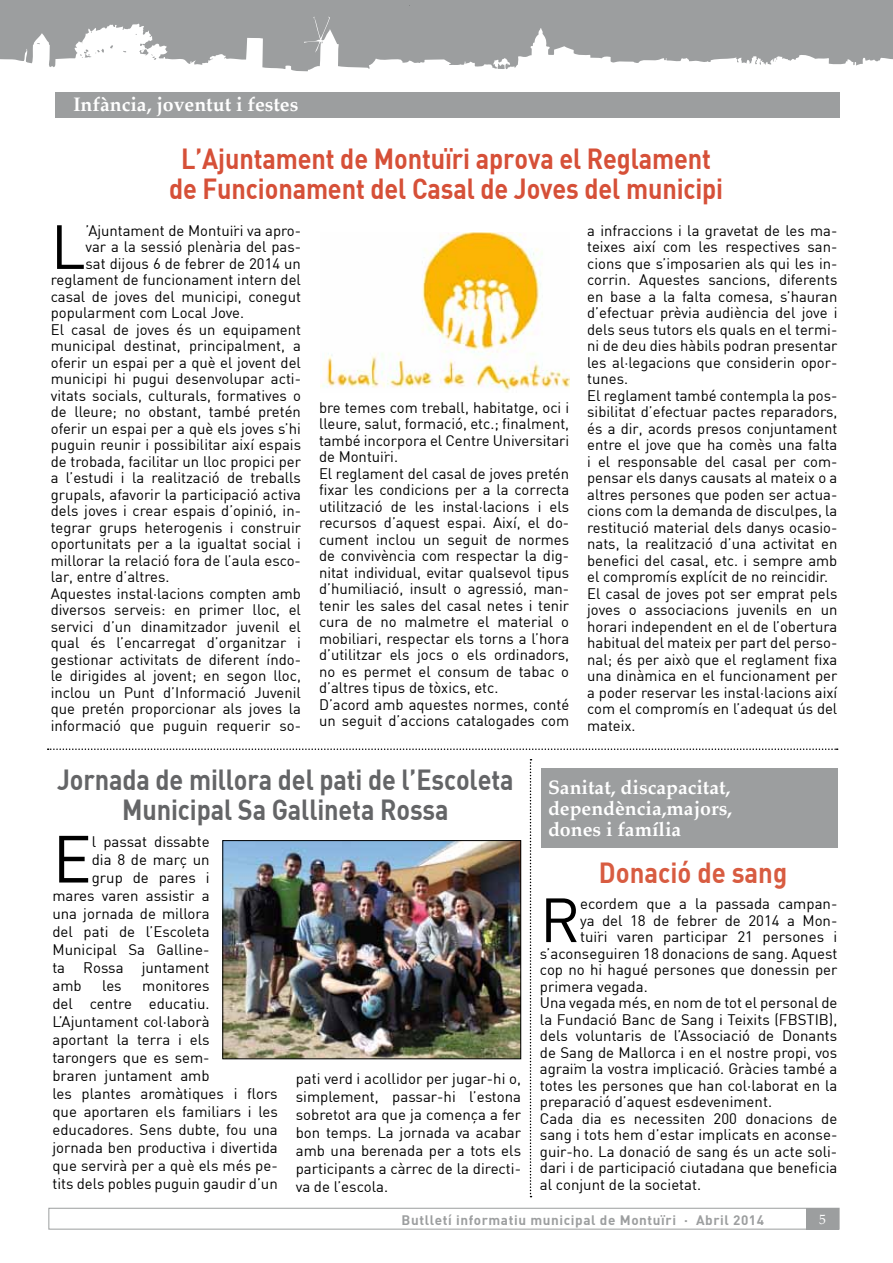
<style>
.page{position:relative;width:893px;height:1263px;background:#fff}
.page>*{position:absolute;margin:0;border:0;box-sizing:border-box;transform-origin:0 0}
.t1{font:65.55px "DIN";color:#000}
.t2{font:61.35px "DIN";color:#000}
.t3{font:28.5px/30px "DIN Bold";letter-spacing:-.005em;color:#d65038;text-align:center;scale:.89 1}
.t4{font:28.5px/30px "DIN Bold";letter-spacing:-.005em;color:#646567;text-align:center;scale:.89 1}
.t5{font:28.5px "DIN Bold";color:#d85c41;scale:.9 1}
.t6{font:700 19.5px/21px "Palatino";color:#fff;text-align:justify}
.t7{font:15px/16.5px "DIN";color:#000}
.t8{font:13.5px "DIN Bold";letter-spacing:.045em;color:#9c9e9f}
.t9{font:13.5px "Palatino";color:#fff}
</style>
<div class="page">
<div style="left:806px;top:1208px;width:33px;height:21px;background:#9c9e9f"></div>
<div style="left:48px;top:1208px;width:791px;height:21px;border:1px solid #9c9e9f"></div>
<div style="left:0;top:0;width:893px;height:86px;background:#9c9e9f"></div>
<svg style="left:0;top:16px;width:893px;height:70px"></svg>
<div style="left:55px;top:92px;width:785px;height:26px;background:#9c9e9f"></div>
<img style="left:320px;top:233px;width:249px;height:159px">
<img style="left:224px;top:842px;width:295px;height:215px">
<div style="left:222px;top:840px;width:299px;height:219px;border:1px solid #000"></div>
<svg style="left:48px;top:748px;width:790px;height:2px"></svg>
<div style="left:541px;top:768px;width:296px;height:79px;background:#9c9e9f"></div>
<svg style="left:530px;top:759px;width:1px;height:438px"></svg>
<h3 class="t6" style="left:73px;top:94px;width:227px">Infància, joventut i festes</h3>
<h3 class="t3" style="left:169px;top:142px;width:624px">L’Ajuntament de M ontuïri aprova el Reglament de Funcionament del Casal de Joves del municipi</h3>
<h2 class="t2" style="left:51px;top:208px;width:36px">L</h2>
<p class="t7" style="left:86px;top:222px;width:217px">’Ajuntament de Montuïri va apro-</p>
<p class="t7" style="left:86px;top:238px;width:217px">var a la sessió plenària del pas-</p>
<p class="t7" style="left:86px;top:255px;width:217px">sat dijous 6 de febrer de 2014 un</p>
<p class="t7" style="left:51px;top:271px;width:252px">reglament de funcionament intern del</p>
<p class="t7" style="left:51px;top:288px;width:252px">casal de joves del municipi, conegut</p>
<p class="t7" style="left:51px;top:304px;width:195px">popularment com Local Jove.</p>
<p class="t7" style="left:51px;top:321px;width:252px">El casal de joves és un equipament</p>
<p class="t7" style="left:51px;top:337px;width:252px">municipal destinat, principalment, a</p>
<p class="t7" style="left:51px;top:354px;width:252px">oferir un espai per a què el jovent del</p>
<p class="t7" style="left:51px;top:370px;width:252px">municipi hi pugui desenvolupar acti-</p>
<p class="t7" style="left:51px;top:387px;width:252px">vitats socials, culturals, formatives o</p>
<p class="t7" style="left:51px;top:403px;width:252px">de lleure; no obstant, també pretén</p>
<p class="t7" style="left:51px;top:420px;width:252px">oferir un espai per a què els joves s’hi</p>
<p class="t7" style="left:51px;top:436px;width:252px">puguin reunir i possibilitar així espais</p>
<p class="t7" style="left:51px;top:453px;width:252px">de trobada, facilitar un lloc propici per</p>
<p class="t7" style="left:51px;top:469px;width:252px">a l’estudi i la realització de treballs</p>
<p class="t7" style="left:51px;top:486px;width:252px">grupals, afavorir la participació activa</p>
<p class="t7" style="left:51px;top:502px;width:252px">dels joves i crear espais d’opinió, in-</p>
<p class="t7" style="left:51px;top:519px;width:252px">tegrar grups heterogenis i construir</p>
<p class="t7" style="left:51px;top:535px;width:252px">oportunitats per a la igualtat social i</p>
<p class="t7" style="left:51px;top:552px;width:252px">millorar la relació fora de l’aula esco-</p>
<p class="t7" style="left:51px;top:568px;width:120px">lar, entre d’altres.</p>
<p class="t7" style="left:51px;top:585px;width:252px">Aquestes instal·lacions compten amb</p>
<p class="t7" style="left:51px;top:601px;width:252px">diversos serveis: en primer lloc, el</p>
<p class="t7" style="left:51px;top:618px;width:252px">servici d’un dinamitzador juvenil el</p>
<p class="t7" style="left:51px;top:634px;width:252px">qual és l’encarregat d’organitzar i</p>
<p class="t7" style="left:51px;top:651px;width:252px">gestionar activitats de diferent índo-</p>
<p class="t7" style="left:51px;top:667px;width:252px">le dirigides al jovent; en segon lloc,</p>
<p class="t7" style="left:51px;top:684px;width:252px">inclou un Punt d’Informació Juvenil</p>
<p class="t7" style="left:51px;top:700px;width:252px">que pretén proporcionar als joves la</p>
<p class="t7" style="left:51px;top:717px;width:252px">informació que puguin requerir so-</p>
<p class="t7" style="left:319px;top:399px;width:252px">bre temes com treball, habitatge, oci i lleure, salut, formació, etc.; finalment, també incorpora el Centre Universitari de Montuïri.<br>El reglament del casal de joves pretén fixar les condicions per a la correcta utilització de les instal·lacions i els recursos d’aquest espai. Així, el do&shy;cument inclou un seguit de normes de convivència com respectar la dig&shy;nitat individual, evitar qualsevol tipus d’humiliació, insult o agressió, man&shy;tenir les sales del casal netes i tenir cura de no malmetre el material o mobiliari, respectar els torns a l’hora d’utilitzar els jocs o els ordinadors, no es permet el consum de tabac o d’altres tipus de tòxics, etc.<br>D’acord amb aquestes normes, conté un seguit d’accions catalogades com</p>
<p class="t7" style="left:587px;top:222px;width:252px">a infraccions i la gravetat de les ma&shy;teixes així com les respectives san&shy;cions que s’imposarien als qui les in&shy;corrin. Aquestes sancions, diferents en base a la falta comesa, s’hauran d’efectuar prèvia audiència del jove i dels seus tutors els quals en el termi&shy;ni de deu dies hàbils podran presentar les al·legacions que considerin opor&shy;tunes.<br>El reglament també contempla la pos&shy;sibilitat d’efectuar pactes reparadors, és a dir, acords presos conjuntament entre el jove que ha comès una falta i el responsable del casal per com&shy;pensar els danys causats al mateix o a altres persones que poden ser actua&shy;cions com la demanda de disculpes, la restitució material dels danys ocasio&shy;nats, la realització d’una activitat en benefici del casal, etc. i sempre amb el compromís explícit de no reincidir.<br>El casal de joves pot ser emprat pels joves o associacions juvenils en un horari independent en el de l’obertura habitual del mateix per part del perso&shy;nal; és per això que el reglament fixa una dinàmica en el funcionament per a poder reservar les instal·lacions així com el compromís en l’adequat ús del mateix.</p>
<h3 class="t4" style="left:57px;top:763px;width:514px">Jornada de millora del pati de l’Escoleta<br>M unicipal Sa Gallineta Rossa</h3>
<h1 class="t1" style="left:52px;top:818px;width:41px">E</h1>
<p class="t7" style="left:92px;top:832px;width:119px">l passat dissabte</p>
<p class="t7" style="left:92px;top:850px;width:119px">dia 8 de març un</p>
<p class="t7" style="left:92px;top:868px;width:119px">grup de pares i</p>
<p class="t7" style="left:52px;top:886px;width:159px">mares varen assistir a</p>
<p class="t7" style="left:52px;top:904px;width:159px">una jornada de millora</p>
<p class="t7" style="left:52px;top:922px;width:159px">del pati de l’Escoleta</p>
<p class="t7" style="left:52px;top:940px;width:159px">Municipal Sa Galline-</p>
<p class="t7" style="left:52px;top:958px;width:159px">ta Rossa juntament</p>
<p class="t7" style="left:52px;top:976px;width:31px">amb</p>
<p class="t7" style="left:102px;top:976px;width:21px">les</p>
<p class="t7" style="left:52px;top:976px;width:227px;line-height:18px;text-indent:90px">monitores<br>del centre educatiu.<br>L’Ajuntament col·laborà<br>aportant la terra i els tarongers que es sem-<br>braren juntament amb<br>les plantes aromàtiques i flors que aportaren els familiars i les educadores. Sens dubte, fou una jornada ben productiva i divertida que servirà per a què els més pe&shy;tits dels pobles puguin gaudir d’un</p>
<p class="t7" style="left:296px;top:1069px;width:227px;line-height:18px;text-align:justify">pati verd i acollidor per jugar-hi o, simplement, passar-hi l’estona sobretot ara que ja comença a fer bon temps. La jornada va acabar amb una berenada per a tots els participants a càrrec de la directi&shy;va de l’escola.</p>
<h3 class="t6" style="left:548px;top:776px;width:186px">Sanitat, discapacitat, dependència,majors, dones i família</h3>
<h3 class="t5" style="left:599px;top:854px;width:211px">Donació de sang</h3>
<h2 class="t2" style="left:540px;top:882px;width:42px">R</h2>
<p class="t7" style="left:580px;top:895px;width:259px">ecordem que a la passada campan-</p>
<p class="t7" style="left:580px;top:912px;width:259px">ya del 18 de febrer de 2014 a Mon-</p>
<p class="t7" style="left:580px;top:928px;width:259px">tuïri varen participar 21 persones i</p>
<p class="t7" style="left:540px;top:945px;width:299px">s’aconseguiren 18 donacions de sang. Aquest</p>
<p class="t7" style="left:540px;top:961px;width:299px">cop no hi hagué persones que donessin per</p>
<p class="t7" style="left:540px;top:978px;width:109px">primera vegada.</p>
<p class="t7" style="left:540px;top:994px;width:299px">Una vegada més, en nom de tot el personal de</p>
<p class="t7" style="left:540px;top:1011px;width:299px">la Fundació Banc de Sang i Teixits (FBSTIB),</p>
<p class="t7" style="left:540px;top:1027px;width:299px">dels voluntaris de l’Associació de Donants</p>
<p class="t7" style="left:540px;top:1044px;width:299px">de Sang de Mallorca i en el nostre propi, vos</p>
<p class="t7" style="left:540px;top:1060px;width:299px">agraïm la vostra implicació. Gràcies també a</p>
<p class="t7" style="left:540px;top:1077px;width:299px">totes les persones que han col·laborat en la</p>
<p class="t7" style="left:540px;top:1093px;width:234px">preparació d’aquest esdeveniment.</p>
<p class="t7" style="left:540px;top:1110px;width:299px">Cada dia es necessiten 200 donacions de</p>
<p class="t7" style="left:540px;top:1126px;width:299px">sang i tots hem d’estar implicats en aconse-</p>
<p class="t7" style="left:540px;top:1143px;width:299px">guir-ho. La donació de sang és un acte soli-</p>
<p class="t7" style="left:540px;top:1159px;width:299px">dari i de participació ciutadana que beneficia</p>
<p class="t7" style="left:540px;top:1176px;width:163px">al conjunt de la societat.</p>
<p class="t8" style="left:402px;top:1211px;width:364px">Butlletí informatiu municipal de Montuïri · Abril 2014</p>
<p class="t9" style="left:819px;top:1209px;width:8px">5</p>
</div>
